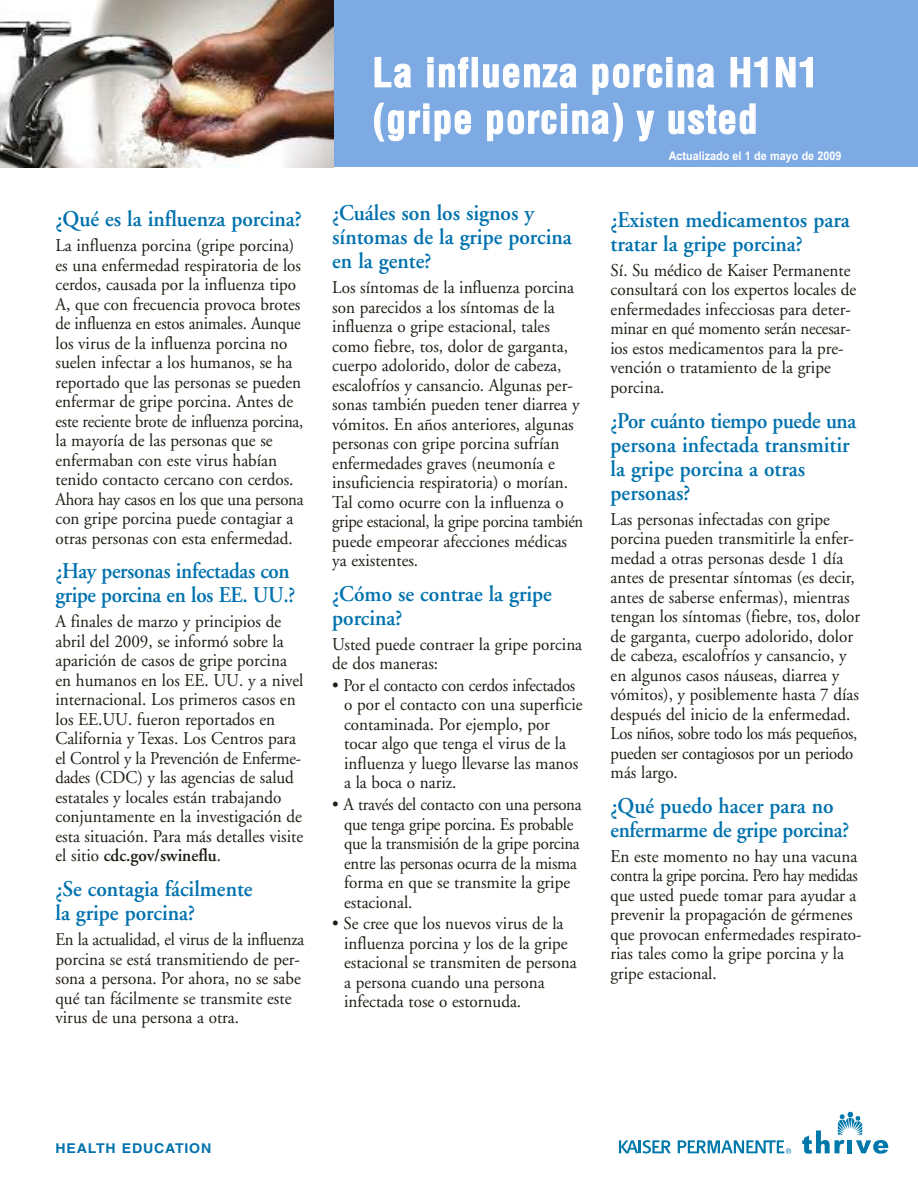
<style>
.page{position:relative;width:918px;height:1188px;background:#fff}
.page>*{position:absolute;margin:0;border:0;box-sizing:border-box;transform-origin:0 0}
.t1{font:700 condensed 39px/46.5px "Helvetica";letter-spacing:.025em;color:#fff}
.t2{font:600 22.5px/24px "Adobe Garamond";color:#0072ae;scale:.95 1}
.t3{font:600 22.5px/24px "Adobe Garamond";color:#0072ae;scale:.93 1}
.t4{font:18px/19.5px "Adobe Garamond";color:#201c14;scale:.95 1}
.t5{font:18px/19.5px "Adobe Garamond";color:#201c14;scale:.93 1}
.t6{font:700 13.5px "Helvetica";letter-spacing:.055em;color:#0072ae;scale:1.05 1}
.t7{font:700 12px "Arial";color:#fff;scale:.9 1}
.s1{font-weight:600}
</style>
<div class="page">
<svg style="left:802px;top:1112px;width:86px;height:42px"></svg>
<svg style="left:619px;top:1140px;width:52px;height:13px"></svg>
<svg style="left:678px;top:1140px;width:113px;height:14px"></svg>
<img style="left:0;top:0;width:334px;height:167px">
<div style="left:334px;top:0;width:584px;height:167px;background:#7eaae3"></div>
<p class="t2" style="left:56px;top:209px;width:261px">¿Qué es la influenza porcina?</p>
<p class="t4" style="left:55px;top:237px;width:263px">La influenza porcina (gripe porcina) es una enfermedad respiratoria de los cerdos, causada por la influenza tipo A, que con frecuencia provoca brotes de influenza en estos animales. Aunque los virus de la influenza porcina no suelen infectar a los humanos, se ha reportado que las personas se pueden enfermar de gripe porcina. Antes de este reciente brote de influenza porcina, la mayoría de las personas que se enfermaban con este virus habían tenido contacto cercano con cerdos.<br>Ahora hay casos en los que una persona con gripe porcina puede contagiar a otras personas con esta enfermedad.</p>
<p class="t3" style="left:56px;top:561px;width:259px">¿Hay personas infectadas con gripe porcina en los EE. UU.?</p>
<p class="t4" style="left:55px;top:613px;width:263px">A finales de marzo y principios de abril del 2009, se informó sobre la aparición de casos de gripe porcina en humanos en los EE. UU. y a nivel internacional. Los primeros casos en los EE.UU. fueron reportados en California y Texas. Los Centros para el Control y la Prevención de Enferme&shy;dades (CDC) y las agencias de salud estatales y locales están trabajando conjuntamente en la investigación de esta situación. Para más detalles visite el sitio <span class="s1">cdc.gov/swineflu</span>.</p>
<p class="t2" style="left:56px;top:879px;width:209px">¿Se contagia fácilmente la gripe porcina?</p>
<p class="t5" style="left:55px;top:931px;width:269px">En la actualidad, el virus de la influenza porcina se está transmitiendo de per&shy;sona a persona. Por ahora, no se sabe qué tan fácilmente se transmite este virus de una persona a otra.</p>
<h1 class="t1" style="left:373px;top:50px;width:447px">La influenza porcina H1N1 (gripe porcina) y usted</h1>
<p class="t2" style="left:332px;top:203px;width:254px">¿Cuáles son los signos y síntomas de la gripe porcina en la gente?</p>
<p class="t4" style="left:332px;top:279px;width:266px">Los síntomas de la influenza porcina son parecidos a los síntomas de la influenza o gripe estacional, tales como fiebre, tos, dolor de garganta, cuerpo adolorido, dolor de cabeza, escalofríos y cansancio. Algunas per&shy;sonas también pueden tener diarrea y vómitos. En años anteriores, algunas personas con gripe porcina sufrían enfermedades graves (neumonía e insuficiencia respiratoria) o morían.<br>Tal como ocurre con la influenza o gripe estacional, la gripe porcina también puede empeorar afecciones médicas ya existentes.</p>
<p class="t2" style="left:332px;top:584px;width:233px">¿Cómo se contrae la gripe porcina?</p>
<p class="t4" style="left:332px;top:636px;width:265px">Usted puede contraer la gripe porcina de dos maneras:</p>
<p class="t4" style="left:344px;top:677px;width:253px;text-indent:-12px">• Por el contacto con cerdos infectados o por el contacto con una superficie contaminada. Por ejemplo, por tocar algo que tenga el virus de la influenza y luego llevarse las manos a la boca o nariz.</p>
<p class="t4" style="left:344px;top:796px;width:251px;text-indent:-12px">• A través del contacto con una persona que tenga gripe porcina. Es probable que la transmisión de la gripe porcina entre las personas ocurra de la misma forma en que se transmite la gripe estacional.</p>
<p class="t4" style="left:344px;top:915px;width:246px;text-indent:-12px">• Se cree que los nuevos virus de la influenza porcina y los de la gripe estacional se transmiten de persona a persona cuando una persona infectada tose o estornuda.</p>
<p class="t7" style="left:669px;top:149px;width:194px">Actualizado el 1 de mayo de 2009</p>
<p class="t2" style="left:611px;top:210px;width:253px">¿Existen medicamentos para tratar la gripe porcina?</p>
<p class="t4" style="left:611px;top:262px;width:260px">Sí. Su médico de Kaiser Permanente consultará con los expertos locales de enfermedades infecciosas para deter&shy;minar en qué momento serán necesar&shy;ios estos medicamentos para la pre&shy;vención o tratamiento de la gripe porcina.</p>
<p class="t3" style="left:611px;top:410px;width:266px">¿Por cuánto tiempo puede una persona infectada transmitir la gripe porcina a otras personas?</p>
<p class="t4" style="left:611px;top:511px;width:264px">Las personas infectadas con gripe porcina pueden transmitirle la enfer&shy;medad a otras personas desde 1 día antes de presentar síntomas (es decir, antes de saberse enfermas), mientras tengan los síntomas (fiebre, tos, dolor de garganta, cuerpo adolorido, dolor de cabeza, escalofríos y cansancio, y en algunos casos náuseas, diarrea y vómitos), y posiblemente hasta 7 días después del inicio de la enfermedad.<br>Los niños, sobre todo los más pequeños, pueden ser contagiosos por un periodo más largo.</p>
<p class="t2" style="left:611px;top:796px;width:253px">¿Qué puedo hacer para no enfermarme de gripe porcina?</p>
<p class="t4" style="left:611px;top:848px;width:266px">En este momento no hay una vacuna contra la gripe porcina. Pero hay medidas que usted puede tomar para ayudar a prevenir la propagación de gérmenes que provocan enfermedades respirato&shy;rias tales como la gripe porcina y la gripe estacional.</p>
<p class="t6" style="left:56px;top:1144px;width:150px">HEALTH EDUCATION</p>
</div>
